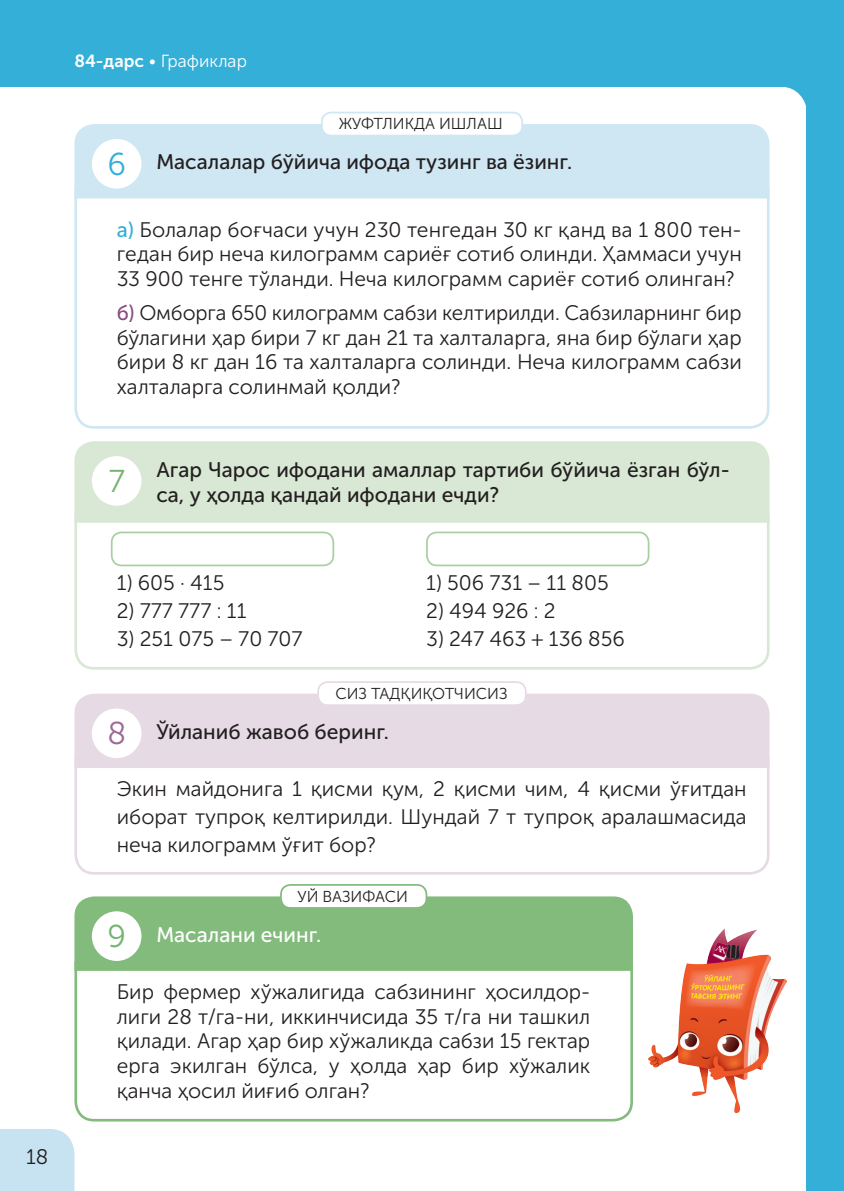
<style>
.page{position:relative;width:844px;height:1191px;background:#fff}
.page>*{position:absolute;margin:0;border:0;box-sizing:border-box;transform-origin:0 0}
.t1{font:31.5px "Museo Sans Cyrl 300";color:#73b56f}
.t2{font:31.5px "Museo Sans Cyrl 300";color:#33afd8}
.t3{font:31.5px "Museo Sans Cyrl 300";color:#9b6a95}
.t4{font:21px/24.5px "Museo Sans Cyrl 300";color:#231f20;text-align:justify}
.t5{font:21px/25.2px "Museo Sans Cyrl 500";color:#231f20}
.t6{font:21px "Museo Sans Cyrl 500";color:#fff}
.t7{font:17.5px "Museo Sans Cyrl 300";color:#fff}
.t8{font:15.75px "Museo Sans Cyrl 300";color:#231f20}
.s1{font-family:"Museo Sans Cyrl 700"}
.s2{font-family:"Museo Sans Cyrl 500";color:#33afd8}
.s3{font-family:"Museo Sans Cyrl 500";color:#894b84}
</style>
<div class="page">
<hr style="left:843px;top:0;width:1px;height:87px;background:#33afd8">
<div style="left:0;top:0;width:843px;height:87px;background:#33afd8"></div>
<div style="left:0;top:1129px;width:74px;height:62px;background:#c7e3f2"></div>
<div style="left:806px;top:87px;width:37px;height:1104px;background:#33afd8"></div>
<svg style="left:785px;top:87px;width:21px;height:19px"></svg>
<div style="left:74px;top:124px;width:695px;height:61px;background:#cfe6f3"></div>
<svg style="left:74px;top:185px;width:696px;height:244px"></svg>
<div style="left:92px;top:139px;width:49px;height:50px;background:#fff;border-radius:50%"></div>
<div style="left:322px;top:112px;width:200px;height:24px;background:#fff;border-radius:10px"></div>
<div style="left:321px;top:112px;width:202px;height:24px;border:2px solid #cfe6f3;border-radius:10px"></div>
<div style="left:74px;top:693px;width:695px;height:63px;background:#e6dbe5"></div>
<svg style="left:74px;top:756px;width:696px;height:119px"></svg>
<div style="left:92px;top:708px;width:49px;height:50px;background:#fff;border-radius:50%"></div>
<div style="left:318px;top:682px;width:207px;height:23px;background:#fff;border-radius:10px"></div>
<div style="left:317px;top:681px;width:209px;height:25px;border:2px solid #e6dbe5;border-radius:10px"></div>
<div style="left:74px;top:896px;width:558px;height:64px;background:#82bb7c"></div>
<svg style="left:74px;top:960px;width:559px;height:162px"></svg>
<div style="left:92px;top:911px;width:49px;height:50px;background:#fff;border-radius:50%"></div>
<div style="left:281px;top:885px;width:145px;height:23px;background:#fff;border-radius:10px"></div>
<div style="left:280px;top:884px;width:147px;height:25px;border:2px solid #82bb7c;border-radius:10px"></div>
<img style="left:648px;top:928px;width:138px;height:184px">
<div style="left:74px;top:441px;width:695px;height:71px;background:#d9e8d4"></div>
<svg style="left:74px;top:512px;width:696px;height:158px"></svg>
<div style="left:92px;top:456px;width:49px;height:50px;background:#fff;border-radius:50%"></div>
<div style="left:112px;top:532px;width:221px;height:33px;background:#fff;border-radius:10px"></div>
<div style="left:111px;top:531px;width:223px;height:35px;border:2px solid #aacfa3;border-radius:10px"></div>
<div style="left:427px;top:532px;width:221px;height:33px;background:#fff;border-radius:10px"></div>
<div style="left:426px;top:531px;width:223px;height:35px;border:2px solid #aacfa3;border-radius:10px"></div>
<p class="t4" style="left:26px;top:1144px;width:24px">18</p>
<p class="t7" style="left:74px;top:52px;width:174px"><span class="s1">84-дарс</span> • Графиклар</p>
<p class="t8" style="left:339px;top:115px;width:25px">Жуфтликда</p>
<p class="t8" style="left:439px;top:115px;width:14px">ишлаш</p>
<h1 class="t2" style="left:107px;top:147px;width:20px">6</h1>
<p class="t5" style="left:156px;top:149px;width:417px">Масалалар бўйича ифода тузинг ва ёзинг.</p>
<p class="t4" style="left:117px;top:218px;width:626px"><span class="s2">a)</span> Болалар боғчаси учун 230 тенгедан 30 кг қанд ва 1 800 тен&shy;гедан бир неча килограмм сариёғ сотиб олинди. Ҳаммаси учун 33 900 тенге тўланди. Неча килограмм сариёғ сотиб олинган?</p>
<p class="t4" style="left:117px;top:301px;width:626px"><span class="s3">б)</span> Омборга 650 килограмм сабзи келтирилди. Сабзиларнинг бир бўлагини ҳар бири 7 кг дан 21 та халталарга, яна бир бўлаги ҳар бири 8 кг дан 16 та халталарга солинди. Неча килограмм сабзи халталарга солинмай қолди?</p>
<h1 class="t1" style="left:108px;top:464px;width:18px">7</h1>
<p class="t5" style="left:156px;top:457px;width:574px">Агар Чарос ифодани амаллар тартиби бўйича ёзган бўл&shy;са, у ҳолда қандай ифодани ечди?</p>
<p class="t4" style="left:117px;top:571px;width:109px">1) 605 · 415</p>
<p class="t4" style="left:426px;top:571px;width:184px">1) 506 731 – 11 805</p>
<p class="t4" style="left:117px;top:599px;width:131px">2) 777 777 : 11</p>
<p class="t4" style="left:426px;top:599px;width:131px">2) 494 926 : 2</p>
<p class="t4" style="left:117px;top:627px;width:187px">3) 251 075 – 70 707</p>
<p class="t4" style="left:426px;top:627px;width:200px">3) 247 463 + 136 856</p>
<p class="t8" style="left:335px;top:685px;width:47px">Сиз тадқиқот</p>
<p class="t8" style="left:454px;top:685px;width:22px">чиси</p>
<p class="t8" style="left:499px;top:685px;width:10px">з</p>
<p class="t5" style="left:156px;top:719px;width:234px">Ўйланиб жавоб беринг.</p>
<p class="t4" style="left:117px;top:774px;width:631px;line-height:28px">Экин майдонига 1 қисми қум, 2 қисми чим, 4 қисми ўғитдан иборат тупроқ келтирилди. Шундай 7 т тупроқ аралашмасида неча килограмм ўғит бор?</p>
<h1 class="t3" style="left:107px;top:716px;width:20px">8</h1>
<h1 class="t1" style="left:107px;top:919px;width:20px">9</h1>
<p class="t8" style="left:297px;top:888px;width:65px">Уй вазифаси</p>
<p class="t6" style="left:156px;top:922px;width:166px">Масалани ечинг.</p>
<p class="t4" style="left:117px;top:980px;width:475px">Бир фермер хўжалигида сабзининг ҳосилдор&shy;лиги 28 т/га-ни, иккинчисида 35 т/га ни ташкил қилади. Агар ҳар бир хўжаликда сабзи 15 гектар ерга экилган бўлса, у ҳолда ҳар бир хўжалик қанча ҳосил йиғиб олган?</p>
</div>
